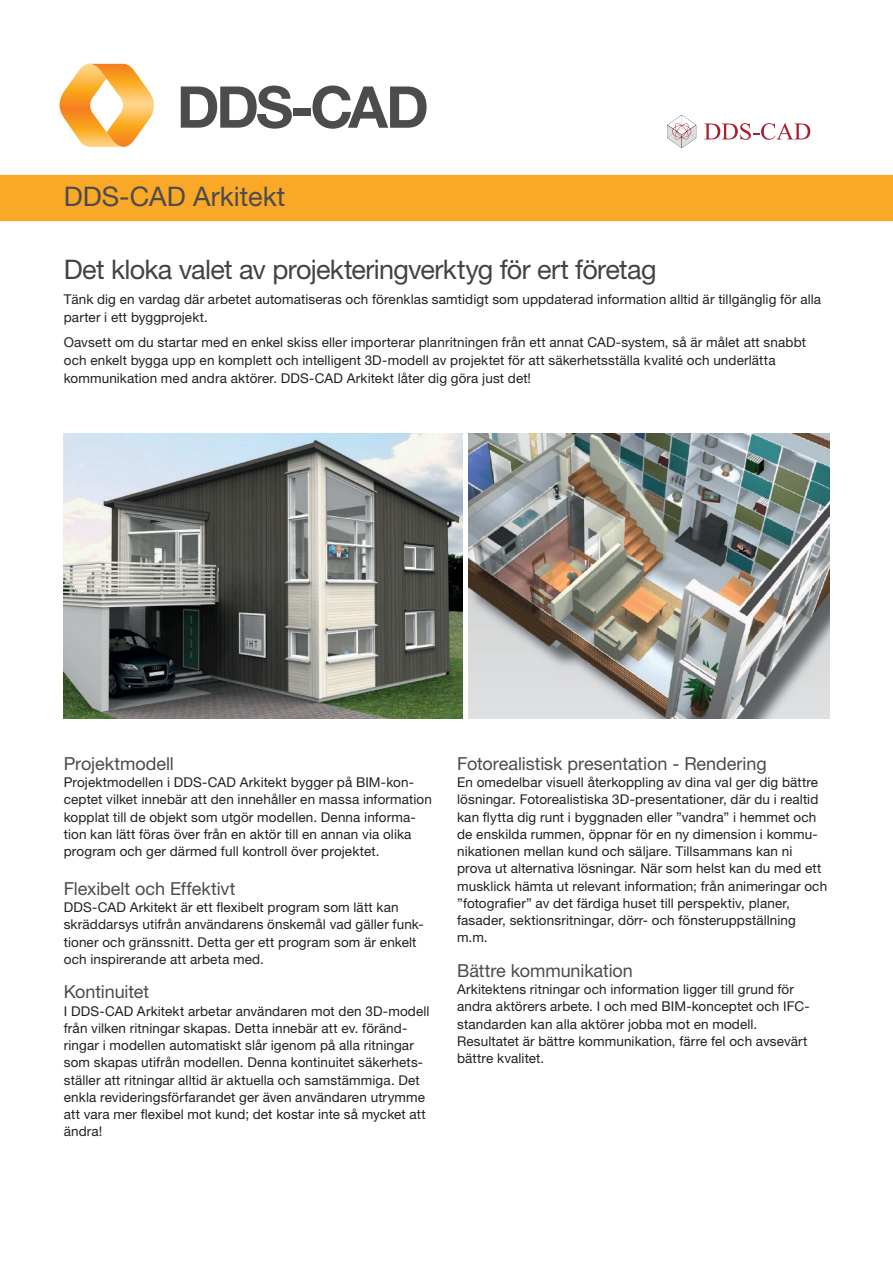
<style>
.page{position:relative;width:893px;height:1263px;background:#fff}
.page>*{position:absolute;margin:0;border:0;box-sizing:border-box;transform-origin:0 0}
.Rubrik_2{font:27px "Helvetica Neue LT Std";letter-spacing:-.025em;color:#414445}
.t1{font:27px "Helvetica Neue LT Std";color:#4b4c4d}
.Brödtext{font:18px "Helvetica Neue LT Std";letter-spacing:-.005em;color:#4b4c4d}
.Underrubrik{font:18px "Helvetica Neue LT Std";letter-spacing:-.005em;color:#4b4c4d}
.Brödtext-2{font:13.5px/17.2px "Helvetica Neue LT Std";letter-spacing:.01em;color:#231f20}
.Underrubrik-2{font:13.5px/17.2px "Helvetica Neue LT Std";letter-spacing:.01em;color:#231f20}
</style>
<div class="page">
<svg style="left:60px;top:64px;width:94px;height:83px"></svg>
<svg style="left:181px;top:86px;width:111px;height:43px"></svg>
<div style="left:293px;top:108px;width:17px;height:7px;background:#4b4c4d"></div>
<svg style="left:312px;top:86px;width:115px;height:43px"></svg>
<img style="left:63px;top:434px;width:399px;height:285px">
<img style="left:469px;top:434px;width:360px;height:285px">
<div style="left:0;top:175px;width:893px;height:46px;background:#faa827"></div>
<svg style="left:667px;top:115px;width:29px;height:33px"></svg>
<svg style="left:704px;top:123px;width:106px;height:17px"></svg>
<p class="t1" style="left:64px;top:181px;width:223px">DDS-CAD Arkitekt</p>
<p class="Rubrik_2" style="left:64px;top:253px;width:594px">Det kloka valet av projekteringverktyg för ert företag</p>
<p class="Brödtext-2" style="left:64px;top:291px;width:759px">Tänk dig en vardag där arbetet automatiseras och förenklas samtidigt som uppdaterad information alltid är tillgänglig för alla parter i ett byggprojekt.</p>
<p class="Brödtext-2" style="left:64px;top:334px;width:744px">Oavsett om du startar med en enkel skiss eller importerar planritningen från ett annat CAD-system, så är målet att snabbt och enkelt bygga upp en komplett och intelligent 3D-modell av projektet för att säkerhetsställa kvalité och underlätta</p>
<p class="Brödtext-2" style="left:64px;top:369px;width:469px">kommunikation med andra aktörer. DDS-CAD Arkitekt låter dig göra just det!</p>
<p class="Underrubrik" style="left:64px;top:753px;width:112px">Projektmodell</p>
<p class="Underrubrik-2" style="left:64px;top:773px;width:370px">Projektmodellen i DDS-CAD Arkitekt bygger på BIM-kon&shy;ceptet vilket innebär att den innehåller en massa information kopplat till de objekt som utgör modellen. Denna informa&shy;tion kan lätt föras över från en aktör till en annan via olika program och ger därmed full kontroll över projektet.</p>
<p class="Brödtext" style="left:64px;top:878px;width:173px">Flexibelt och Effektivt</p>
<p class="Brödtext-2" style="left:64px;top:898px;width:361px">DDS-CAD Arkitekt är ett flexibelt program som lätt kan skräddarsys utifrån användarens önskemål vad gäller funk&shy;tioner och gränssnitt. Detta ger ett program som är enkelt och inspirerande att arbeta med.</p>
<p class="Brödtext" style="left:64px;top:981px;width:87px">Kontinuitet</p>
<p class="Brödtext-2" style="left:64px;top:1002px;width:367px">I DDS-CAD Arkitekt arbetar användaren mot den 3D-modell från vilken ritningar skapas. Detta innebär att ev. föränd&shy;ringar i modellen automatiskt slår igenom på alla ritningar som skapas utifrån modellen. Denna kontinuitet säkerhets&shy;ställer att ritningar alltid är aktuella och samstämmiga. Det enkla revideringsförfarandet ger även användaren utrymme att vara mer flexibel mot kund; det kostar inte så mycket att ändra!</p>
<p class="Brödtext" style="left:457px;top:753px;width:311px">Fotorealistisk presentation - Rendering</p>
<p class="Brödtext-2" style="left:457px;top:773px;width:372px">En omedelbar visuell återkoppling av dina val ger dig bättre lösningar. Fotorealistiska 3D-presentationer, där du i realtid kan flytta dig runt i byggnaden eller ”vandra” i hemmet och de enskilda rummen, öppnar för en ny dimension i kommu&shy;nikationen mellan kund och säljare. Tillsammans kan ni prova ut alternativa lösningar. När som helst kan du med ett musklick hämta ut relevant information; från animeringar och ”fotografier” av det färdiga huset till perspektiv, planer,</p>
<p class="Brödtext-2" style="left:457px;top:911px;width:340px">fasader, sektionsritningar, dörr- och fönsteruppställning m.m.</p>
<p class="Brödtext" style="left:457px;top:960px;width:177px">Bättre kommunikation</p>
<p class="Brödtext-2" style="left:457px;top:980px;width:338px">Arkitektens ritningar och information ligger till grund för</p>
<p class="Brödtext-2" style="left:457px;top:998px;width:354px">andra aktörers arbete. I och med BIM-konceptet och IFC&shy;standarden kan alla aktörer jobba mot en modell.</p>
<p class="Brödtext-2" style="left:457px;top:1032px;width:352px">Resultatet är bättre kommunikation, färre fel och avsevärt bättre kvalitet.</p>
</div>
